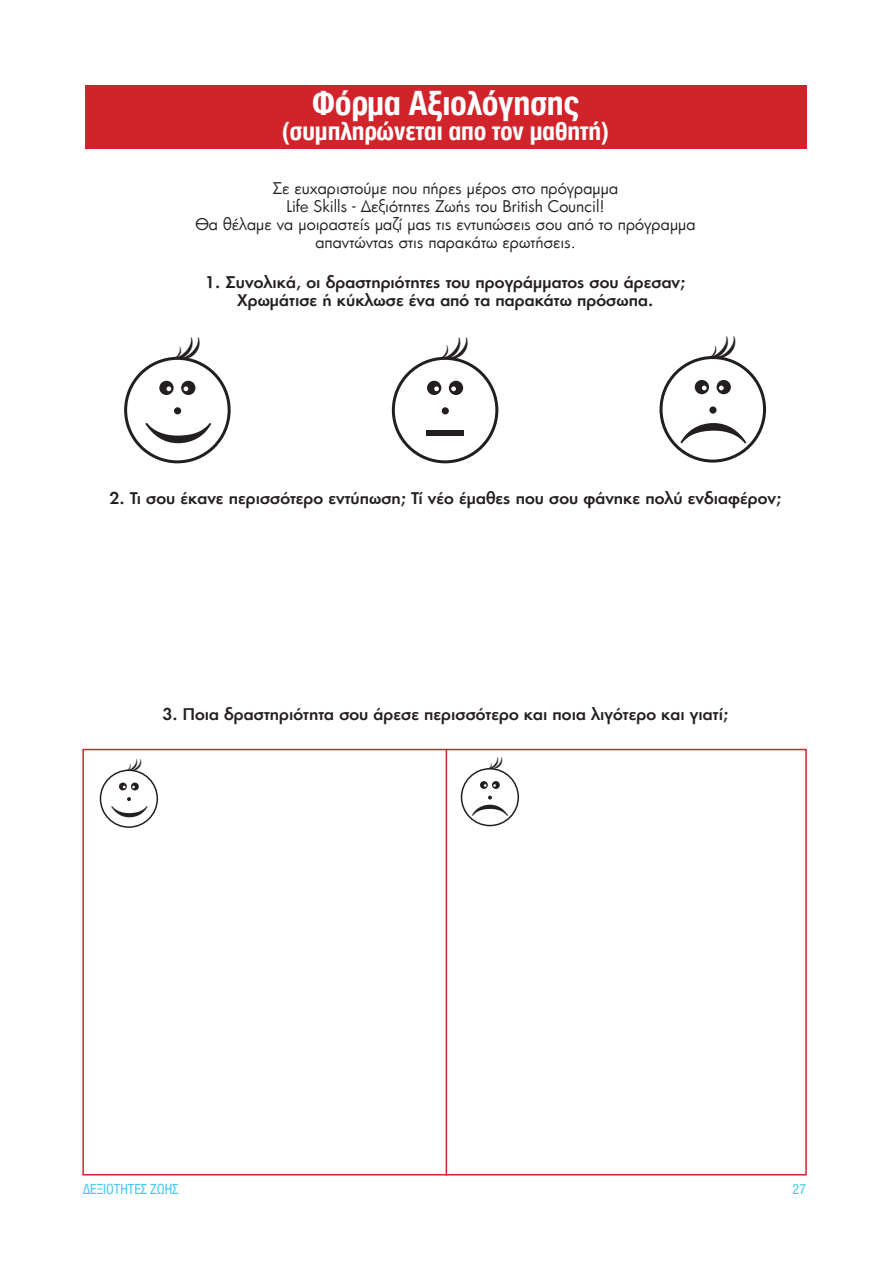
<style>
.page{position:relative;width:893px;height:1263px;background:#fff}
.page>*{position:absolute;margin:0;border:0;box-sizing:border-box;transform-origin:0 0}
.t1{font:700 75.75px "PF Bodoni Text";color:#231f20}
.t2{font:500 75.75px "PF Futura Neu";color:#231f20}
.t3{font:700 41.55px "PF Bodoni Text";color:#231f20}
.t4{font:700 36px "CF Helvetica Cond";color:#fff}
.t5{font:700 27px "CF Helvetica Cond";color:#fff}
.t6{font:500 15.75px "PF Futura Neu";color:#231f20}
.t7{font:15.75px "PF Futura Neu";color:#231f20}
.t8{font:15px "CF Helvetica Cond";color:#4bc7f3}
</style>
<div class="page">
<div style="left:85px;top:85px;width:721px;height:64px;background:#d1232a"></div>
<div style="left:82px;top:749px;width:725px;height:426px;border:2px solid #d1232a"></div>
<hr style="left:446px;top:749px;width:1px;height:426px;background:#d1232a">
<div style="left:124px;top:357px;width:107px;height:106px;border:3px solid #231f20;border-radius:50%"></div>
<div style="left:159px;top:381px;width:15px;height:14px;background:#231f20;border-radius:50%"></div>
<div style="left:181px;top:381px;width:14px;height:14px;background:#231f20;border-radius:50%"></div>
<div style="left:174px;top:407px;width:7px;height:7px;background:#231f20;border-radius:50%"></div>
<svg style="left:166px;top:386px;width:5px;height:5px"></svg>
<svg style="left:184px;top:386px;width:4px;height:5px"></svg>
<div style="left:392px;top:357px;width:106px;height:106px;border:3px solid #231f20;border-radius:50%"></div>
<div style="left:427px;top:381px;width:14px;height:14px;background:#231f20;border-radius:50%"></div>
<div style="left:449px;top:381px;width:14px;height:14px;background:#231f20;border-radius:50%"></div>
<div style="left:442px;top:407px;width:7px;height:7px;background:#231f20;border-radius:50%"></div>
<svg style="left:434px;top:386px;width:5px;height:5px"></svg>
<svg style="left:451px;top:386px;width:5px;height:5px"></svg>
<div style="left:659px;top:356px;width:107px;height:107px;border:3px solid #231f20;border-radius:50%"></div>
<div style="left:695px;top:380px;width:14px;height:14px;background:#231f20;border-radius:50%"></div>
<div style="left:717px;top:380px;width:14px;height:14px;background:#231f20;border-radius:50%"></div>
<div style="left:709px;top:406px;width:8px;height:8px;background:#231f20;border-radius:50%"></div>
<svg style="left:702px;top:386px;width:5px;height:4px"></svg>
<svg style="left:719px;top:386px;width:5px;height:4px"></svg>
<div style="left:100px;top:769px;width:58px;height:59px;border:2px solid #231f20;border-radius:50%"></div>
<svg style="left:119px;top:782px;width:8px;height:8px"></svg>
<svg style="left:131px;top:782px;width:8px;height:8px"></svg>
<svg style="left:127px;top:797px;width:4px;height:4px"></svg>
<div style="left:461px;top:768px;width:58px;height:58px;border:2px solid #231f20;border-radius:50%"></div>
<svg style="left:480px;top:781px;width:8px;height:8px"></svg>
<svg style="left:492px;top:781px;width:8px;height:8px"></svg>
<svg style="left:488px;top:796px;width:4px;height:3px"></svg>
<svg style="left:172px;top:356px;width:32px;height:8px"></svg>
<svg style="left:440px;top:356px;width:32px;height:8px"></svg>
<svg style="left:708px;top:356px;width:31px;height:7px"></svg>
<svg style="left:126px;top:769px;width:17px;height:4px"></svg>
<svg style="left:487px;top:768px;width:18px;height:4px"></svg>
<h3 class="t4" style="left:312px;top:84px;width:268px">Φόρμα Αξιολόγησης</h3>
<h3 class="t5" style="left:282px;top:117px;width:329px">(συμπληρώνεται απο τον μαθητή)</h3>
<p class="t7" style="left:273px;top:178px;width:347px">Σε ευχαριστούμε που πήρες μέρος στο πρόγραμμα</p>
<p class="t7" style="left:286px;top:196px;width:320px">Life Skills - Δεξιότητες Ζωής του British Council!</p>
<p class="t7" style="left:195px;top:214px;width:502px">Θα θέλαμε να μοιραστείς μαζί μας τις εντυπώσεις σου από το πρόγραμμα</p>
<p class="t7" style="left:315px;top:232px;width:262px">απαντώντας στις παρακάτω ερωτήσεις.</p>
<p class="t6" style="left:205px;top:271px;width:482px">1. Συνολικά, οι δραστηριότητες του προγράμματος σου άρεσαν;</p>
<p class="t6" style="left:237px;top:289px;width:418px">Χρωμάτισε ή κύκλωσε ένα από τα παρακάτω πρόσωπα.</p>
<p class="t1" style="left:130px;top:450px;width:32px;rotate:-90deg">(</p>
<p class="t2" style="left:464px;top:523px;width:39px;rotate:-180deg">_</p>
<p class="t1" style="left:762px;top:416px;width:32px;rotate:90deg">(</p>
<p class="t6" style="left:109px;top:487px;width:674px">2. Τι σου έκανε περισσότερο εντύπωση; Τί νέο έμαθες που σου φάνηκε πολύ ενδιαφέρον;</p>
<p class="t6" style="left:162px;top:703px;width:568px">3. Ποια δραστηριότητα σου άρεσε περισσότερο και ποια λιγότερο και γιατί;</p>
<p class="t3" style="left:103px;top:820px;width:18px;rotate:-90deg">(</p>
<p class="t3" style="left:517px;top:801px;width:18px;rotate:90deg">(</p>
<p class="t8" style="left:83px;top:1181px;width:97px">ΔΕΞΙΌΤΗΤΕΣ ΖΩΉΣ</p>
<p class="t8" style="left:793px;top:1181px;width:15px">27</p>
</div>
